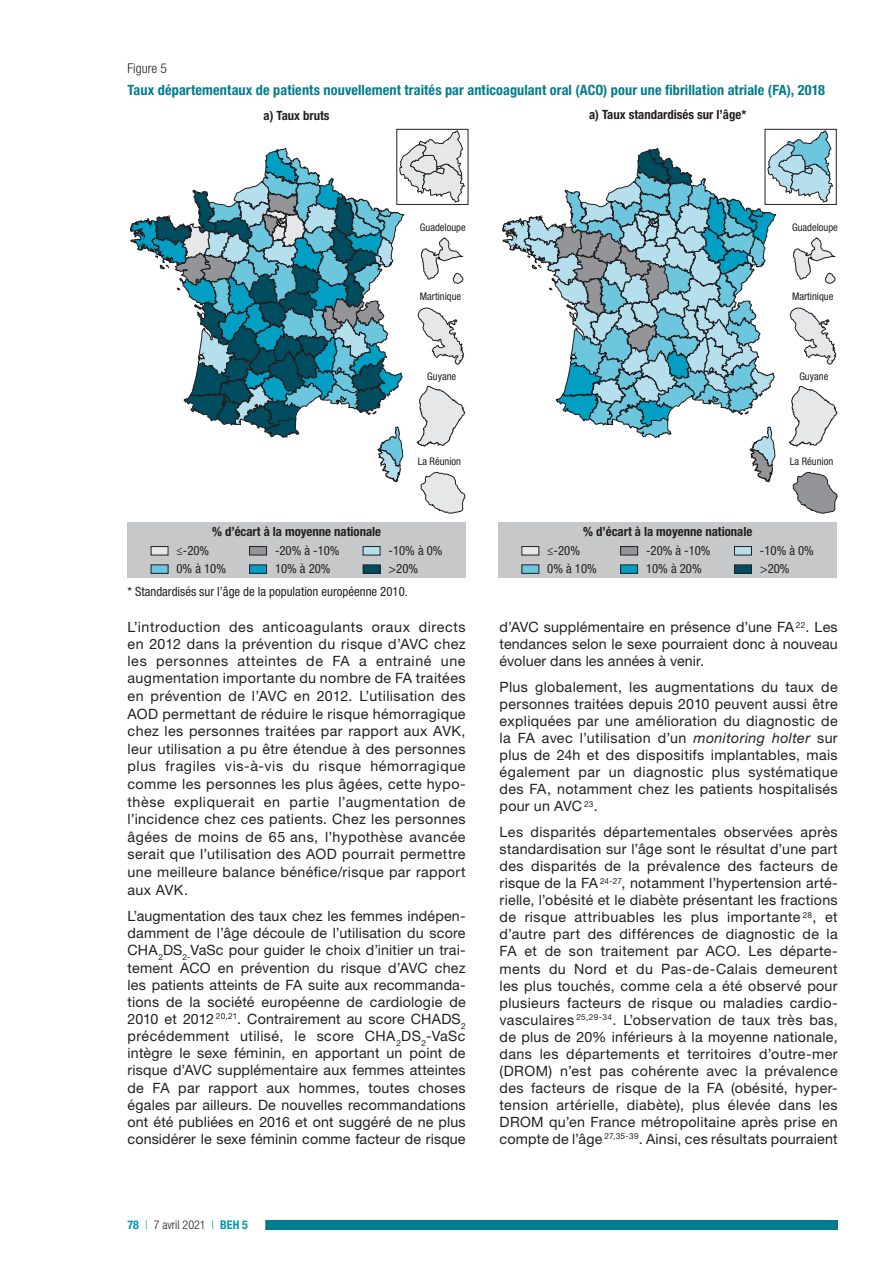
<style>
.page{position:relative;width:893px;height:1263px;background:#fff}
.page>*{position:absolute;margin:0;border:0;box-sizing:border-box;transform-origin:0 0}
.t1{font:14.25px/17.1px "Helvetica Neue LT Std";letter-spacing:.015em;color:#231f20;text-align:justify}
.t2{font:700 condensed 14.25px "Helvetica Neue LT Std";letter-spacing:.01em;color:#007c8f}
.t3{font:300 condensed 13.5px "Helvetica Neue LT Std";color:#231f20}
.t4{font:condensed 12.75px/18.3px "Helvetica Neue LT Std";color:#231f20}
.t5{font:700 condensed 12.75px "Helvetica Neue LT Std";color:#231f20}
.t6{font:300 condensed 12px "Helvetica Neue LT Std";color:#231f20}
.t7{font:condensed 10.5px "Helvetica Neue LT Std";color:#231f20}
.s1{font-style:italic}
.s2{font-weight:700;color:#0098af}
.s3{color:#0098af}
</style>
<div class="page">
<div style="left:242px;top:1221px;width:596px;height:9px;background:#007c8f"></div>
<div style="left:110px;top:1219px;width:155px;height:12px;background:#fff"></div>
<svg style="left:502px;top:130px;width:336px;height:384px"></svg>
<div style="left:128px;top:523px;width:338px;height:55px;background:#c7c8ca"></div>
<svg style="left:130px;top:131px;width:335px;height:383px"></svg>
<div style="left:151px;top:546px;width:17px;height:9px;background:#e6e7e9"></div>
<div style="left:151px;top:546px;width:17px;height:9px;border:1px solid #231f20"></div>
<div style="left:151px;top:565px;width:17px;height:8px;background:#6cc6de"></div>
<div style="left:151px;top:565px;width:17px;height:9px;border:1px solid #231f20"></div>
<div style="left:250px;top:546px;width:17px;height:9px;background:#939598"></div>
<div style="left:249px;top:546px;width:18px;height:9px;border:1px solid #231f20"></div>
<div style="left:250px;top:565px;width:17px;height:8px;background:#009fc3"></div>
<div style="left:249px;top:565px;width:18px;height:9px;border:1px solid #231f20"></div>
<div style="left:363px;top:546px;width:17px;height:9px;background:#b6dfed"></div>
<div style="left:363px;top:546px;width:17px;height:9px;border:1px solid #231f20"></div>
<div style="left:363px;top:565px;width:17px;height:8px;background:#004d60"></div>
<div style="left:363px;top:565px;width:17px;height:9px;border:1px solid #231f20"></div>
<div style="left:499px;top:523px;width:338px;height:55px;background:#c7c8ca"></div>
<div style="left:522px;top:546px;width:17px;height:9px;background:#e6e7e9"></div>
<div style="left:522px;top:546px;width:17px;height:9px;border:1px solid #231f20"></div>
<div style="left:522px;top:565px;width:17px;height:8px;background:#6cc6de"></div>
<div style="left:522px;top:565px;width:17px;height:9px;border:1px solid #231f20"></div>
<div style="left:621px;top:546px;width:17px;height:9px;background:#939598"></div>
<div style="left:620px;top:546px;width:18px;height:9px;border:1px solid #231f20"></div>
<div style="left:621px;top:565px;width:17px;height:8px;background:#009fc3"></div>
<div style="left:620px;top:565px;width:18px;height:9px;border:1px solid #231f20"></div>
<div style="left:734px;top:546px;width:17px;height:9px;background:#b6dfed"></div>
<div style="left:734px;top:546px;width:18px;height:9px;border:1px solid #231f20"></div>
<div style="left:734px;top:565px;width:17px;height:8px;background:#004d60"></div>
<div style="left:734px;top:565px;width:18px;height:9px;border:1px solid #231f20"></div>
<div style="left:396px;top:129px;width:72px;height:76px;border:1px solid #231f20"></div>
<div style="left:765px;top:129px;width:72px;height:76px;border:1px solid #231f20"></div>
<p class="t3" style="left:128px;top:61px;width:41px">Figure 5</p>
<p class="t2" style="left:128px;top:81px;width:699px">Taux départementaux de patients nouvellement traités par anticoagulant oral (ACO) pour une fibrillation atriale (FA), 2018</p>
<p class="t5" style="left:264px;top:107px;width:68px">a) Taux bruts</p>
<p class="t5" style="left:589px;top:107px;width:159px">a) Taux standardisés sur l’âge*</p>
<p class="t7" style="left:420px;top:221px;width:47px">Guadeloupe</p>
<p class="t7" style="left:792px;top:221px;width:47px">Guadeloupe</p>
<p class="t7" style="left:420px;top:290px;width:43px">Martinique</p>
<p class="t7" style="left:792px;top:290px;width:43px">Martinique</p>
<p class="t7" style="left:427px;top:370px;width:31px">Guyane</p>
<p class="t7" style="left:799px;top:370px;width:31px">Guyane</p>
<p class="t7" style="left:418px;top:456px;width:45px">La Réunion</p>
<p class="t7" style="left:790px;top:456px;width:45px">La Réunion</p>
<p class="t5" style="left:212px;top:523px;width:171px">% d’écart à la moyenne nationale</p>
<p class="t4" style="left:177px;top:541px;width:51px">≤-20%<br>0% à 10%</p>
<p class="t4" style="left:275px;top:541px;width:66px">-20% à -10%<br>10% à 20%</p>
<p class="t4" style="left:389px;top:541px;width:55px">-10% à 0% &gt;20%</p>
<p class="t5" style="left:583px;top:523px;width:171px">% d’écart à la moyenne nationale</p>
<p class="t4" style="left:547px;top:541px;width:51px">≤-20%<br>0% à 10%</p>
<p class="t4" style="left:646px;top:541px;width:66px">-20% à -10%<br>10% à 20%</p>
<p class="t4" style="left:760px;top:541px;width:55px">-10% à 0% &gt;20%</p>
<p class="t4" style="left:128px;top:582px;width:282px">* Standardisés sur l’âge de la population européenne 2010.</p>
<p class="t1" style="left:128px;top:618px;width:340px;line-height:17.5px">L’introduction des anticoagulants oraux directs en 2012 dans la prévention du risque d’AVC chez les personnes atteintes de FA a entrainé une augmentation importante du nombre de FA traitées en prévention de l’AVC en 2012. L’utilisation des AOD permettant de réduire le risque hémorragique chez les personnes traitées par rapport aux AVK, leur utilisation a pu être étendue à des personnes plus fragiles vis-à-vis du risque hémorragique comme les personnes les plus âgées, cette hypo&shy;thèse expliquerait en partie l’augmentation de l’incidence chez ces patients. Chez les personnes âgées de moins de 65 ans, l’hypothèse avancée serait que l’utilisation des AOD pourrait permettre une meilleure balance bénéfice/risque par rapport aux AVK.</p>
<p class="t1" style="left:128px;top:907px;width:340px">L’augmentation des taux chez les femmes indépen&shy;damment de l’âge découle de l’utilisation du score CHA<sub>2</sub>DS<sub>2-</sub>VaSc pour guider le choix d’initier un trai&shy;tement ACO en prévention du risque d’AVC chez les patients atteints de FA suite aux recommanda&shy;tions de la société européenne de cardiologie de 2010 et 2012 <sup>20,21</sup>. Contrairement au score CHADS<sub>2 </sub>précédemment utilisé, le score CHA<sub>2</sub>DS<sub>2</sub>-VaSc intègre le sexe féminin, en apportant un point de risque d’AVC supplémentaire aux femmes atteintes de FA par rapport aux hommes, toutes choses égales par ailleurs. De nouvelles recommandations ont été publiées en 2016 et ont suggéré de ne plus considérer le sexe féminin comme facteur de risque</p>
<p class="t1" style="left:500px;top:618px;width:340px">d’AVC supplémentaire en présence d’une FA <sup>22</sup>. Les tendances selon le sexe pourraient donc à nouveau évoluer dans les années à venir.</p>
<p class="t1" style="left:500px;top:678px;width:340px">Plus globalement, les augmentations du taux de personnes traitées depuis 2010 peuvent aussi être expliquées par une amélioration du diagnostic de la FA avec l’utilisation d’un <span class="s1">monitoring holter</span> sur plus de 24h et des dispositifs implantables, mais également par un diagnostic plus systématique des FA, notamment chez les patients hospitalisés pour un AVC <sup>23</sup>.</p>
<p class="t1" style="left:500px;top:823px;width:340px">Les disparités départementales observées après standardisation sur l’âge sont le résultat d’une part des disparités de la prévalence des facteurs de risque de la FA <sup>24-27</sup>, notamment l’hypertension arté&shy;rielle, l’obésité et le diabète présentant les fractions de risque attribuables les plus importante <sup>28</sup>, et d’autre part des différences de diagnostic de la FA et de son traitement par ACO. Les départe&shy;ments du Nord et du Pas-de-Calais demeurent les plus touchés, comme cela a été observé pour plusieurs facteurs de risque ou maladies cardio&shy;vasculaires <sup>25,29-34</sup>. L’observation de taux très bas, de plus de 20% inférieurs à la moyenne nationale, dans les départements et territoires d’outre-mer (DROM) n’est pas cohérente avec la prévalence des facteurs de risque de la FA (obésité, hyper&shy;tension artérielle, diabète), plus élevée dans les DROM qu’en France métropolitaine après prise en compte de l’âge <sup>27,35-39</sup>. Ainsi, ces résultats pourraient</p>
<p class="t6" style="left:128px;top:1218px;width:122px"><span class="s2">78</span> <span class="s3">|</span> 7 avril 2021 <span class="s3">|</span> <span class="s2">BEH 5</span></p>
</div>
